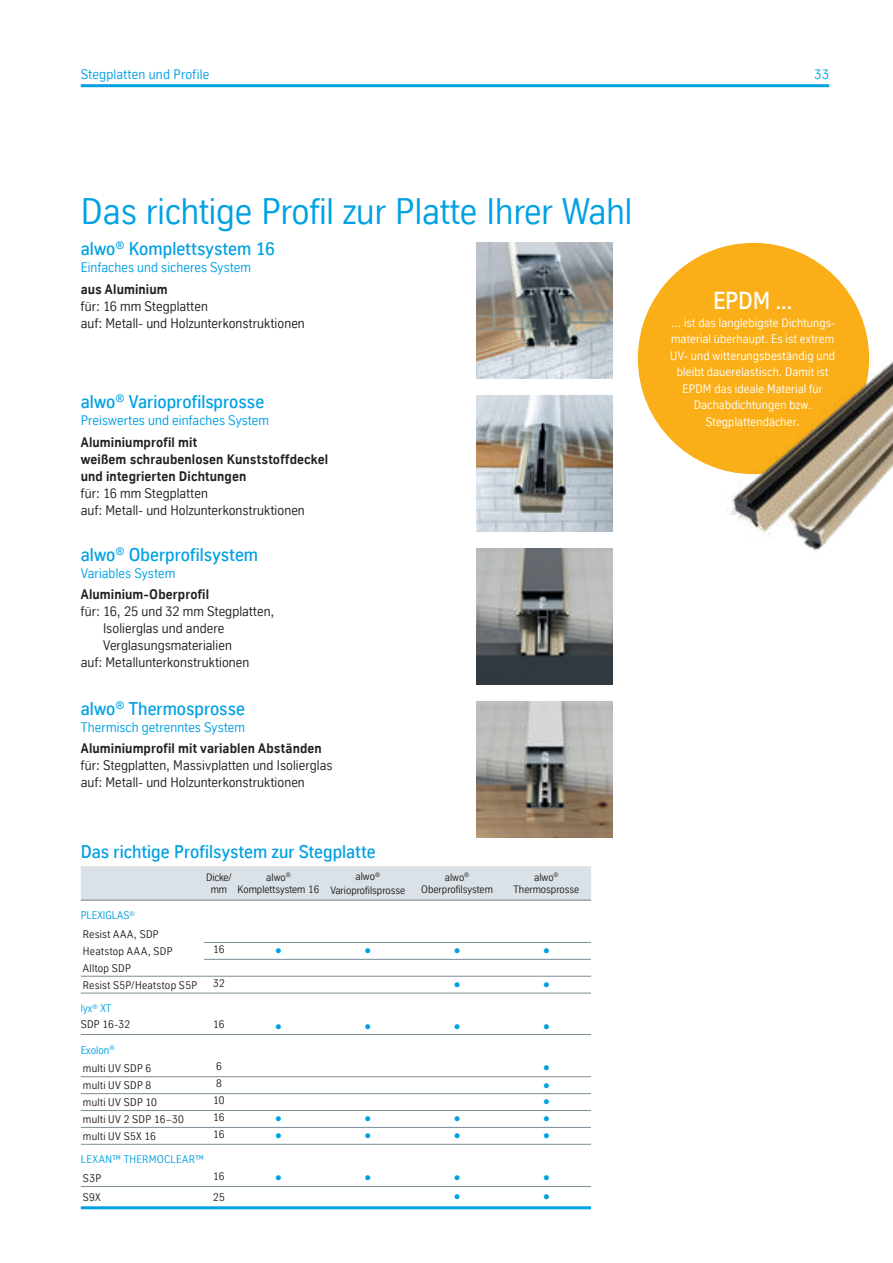
<style>
.page{position:relative;width:893px;height:1263px;background:#fff}
.page>*{position:absolute;margin:0;border:0;box-sizing:border-box;transform-origin:0 0}
.t1{font:36px "TK Type";color:#00a1e3}
.t2{font:500 24px "TK Type";color:#fff}
.t3{font:20.25px "TK Type";color:#00a1e3}
.t4{font:500 18px "TK Type";letter-spacing:.005em;color:#00a1e3}
.t5{font:13.5px/17px "TK Type";letter-spacing:.005em;color:#231f20}
.t6{font:700 13.5px/17px "TK Type";letter-spacing:.01em;color:#231f20}
.t7{font:13.5px "TK Type";letter-spacing:.01em;color:#00a1e3}
.t8{font:12px/16.5px "TK Type";letter-spacing:.01em;color:#fff;text-align:center}
.t9{font:10.8px/18.8px "TK Type";letter-spacing:.025em;color:#231f20}
.t10{font:10.8px "TK Type";letter-spacing:.035em;color:#00a1e3}
.t11{font:10.8px/16px "TK Type";color:#231f20}
.t12{font:10.5px/12px "TK Type";color:#231f20;text-align:center}
.s1{color:#00a1e3}
</style>
<div class="page">
<hr style="left:81px;top:84px;width:748px;height:3px;background:#00a1e3">
<div style="left:638px;top:243px;width:231px;height:231px;background:#faaf18;border-radius:50%"></div>
<img style="left:476px;top:242px;width:136px;height:136px">
<img style="left:476px;top:396px;width:136px;height:135px">
<img style="left:476px;top:549px;width:136px;height:136px">
<img style="left:476px;top:702px;width:136px;height:136px">
<div style="left:81px;top:866px;width:510px;height:33px;background:#dae2e7"></div>
<hr style="left:81px;top:993px;width:123px;height:1px;background:#7b8c95">
<hr style="left:204px;top:976px;width:387px;height:1px;background:#7b8c95">
<hr style="left:204px;top:959px;width:387px;height:1px;background:#7b8c95">
<hr style="left:204px;top:942px;width:387px;height:1px;background:#7b8c95">
<hr style="left:81px;top:1034px;width:510px;height:1px;background:#7b8c95">
<hr style="left:204px;top:1076px;width:387px;height:1px;background:#7b8c95">
<hr style="left:81px;top:1076px;width:123px;height:1px;background:#7b8c95">
<hr style="left:81px;top:1093px;width:510px;height:1px;background:#7b8c95">
<hr style="left:81px;top:1110px;width:510px;height:1px;background:#7b8c95">
<hr style="left:204px;top:993px;width:387px;height:1px;background:#7b8c95">
<hr style="left:81px;top:1127px;width:510px;height:1px;background:#7b8c95">
<hr style="left:81px;top:1144px;width:510px;height:1px;background:#7b8c95">
<hr style="left:81px;top:1186px;width:510px;height:1px;background:#7b8c95">
<hr style="left:81px;top:976px;width:123px;height:1px;background:#7b8c95">
<hr style="left:81px;top:899px;width:510px;height:2px;background:#7b8c95">
<hr style="left:81px;top:1206px;width:510px;height:3px;background:#00a1e3">
<img style="left:712px;top:341px;width:181px;height:210px">
<p class="t7" style="left:81px;top:68px;width:130px">Stegplatten und Profile</p>
<p class="t7" style="left:814px;top:68px;width:16px">33</p>
<h1 class="t1" style="left:81px;top:191px;width:553px">Das richtige Profil zur Platte Ihrer Wahl</h1>
<h3 class="t4" style="left:81px;top:242px;width:196px">alwo<sup>®</sup> Komplettsystem 16</h3>
<p class="t7" style="left:81px;top:262px;width:172px">Einfaches und sicheres System</p>
<p class="t6" style="left:81px;top:282px;width:88px">aus Aluminium</p>
<p class="t5" style="left:81px;top:298px;width:226px">für: 16 mm Stegplatten<br>auf: Metall- und Holzunterkonstruktionen</p>
<h3 class="t4" style="left:81px;top:395px;width:185px">alwo<sup>®</sup> Varioprofilsprosse</h3>
<p class="t7" style="left:81px;top:415px;width:190px">Preiswertes und einfaches System</p>
<p class="t6" style="left:81px;top:435px;width:249px">Aluminiumprofil mit<br>weißem schraubenlosen Kunststoffdeckel und integrierten Dichtungen</p>
<p class="t5" style="left:81px;top:485px;width:226px">für: 16 mm Stegplatten<br>auf: Metall- und Holzunterkonstruktionen</p>
<h3 class="t4" style="left:81px;top:547px;width:179px">alwo<sup>®</sup> Oberprofilsystem</h3>
<p class="t7" style="left:81px;top:568px;width:96px">Variables System</p>
<p class="t6" style="left:81px;top:587px;width:130px">Aluminium-Oberprofil</p>
<p class="t5" style="left:81px;top:604px;width:195px">für: 16, 25 und 32 mm Stegplatten,</p>
<p class="t5" style="left:103px;top:621px;width:123px">Isolierglas und andere</p>
<p class="t5" style="left:103px;top:638px;width:130px">Verglasungsmaterialien</p>
<p class="t5" style="left:81px;top:655px;width:170px">auf: Metallunterkonstruktionen</p>
<h3 class="t4" style="left:81px;top:701px;width:166px">alwo<sup>®</sup> Thermosprosse</h3>
<p class="t7" style="left:81px;top:721px;width:166px">Thermisch getrenntes System</p>
<p class="t6" style="left:81px;top:741px;width:243px">Aluminiumprofil mit variablen Abständen</p>
<p class="t5" style="left:81px;top:758px;width:253px">für: Stegplatten, Massivplatten und Isolierglas auf: Metall- und Holzunterkonstruktionen</p>
<h3 class="t4" style="left:81px;top:844px;width:296px">Das richtige Profilsystem zur Stegplatte</h3>
<p class="t12" style="left:206px;top:872px;width:27px">Dicke/ mm</p>
<p class="t12" style="left:238px;top:872px;width:83px">alwo<sup>®<br></sup>Komplettsystem 16</p>
<p class="t12" style="left:330px;top:871px;width:76px;line-height:13.4px">alwo<sup>®<br></sup>Varioprofilsprosse</p>
<p class="t12" style="left:421px;top:872px;width:73px">alwo<sup>®<br></sup>Oberprofilsystem</p>
<p class="t12" style="left:514px;top:872px;width:67px">alwo<sup>®<br></sup>Thermosprosse</p>
<p class="t9" style="left:81px;top:907px;width:80px"><span class="s1">PLEXIGLAS</span><sup>®<br></sup>Resist AAA, SDP</p>
<p class="t9" style="left:83px;top:942px;width:91px">Heatstop AAA, SDP</p>
<p class="t9" style="left:213px;top:940px;width:13px">16</p>
<h3 class="t3" style="left:274px;top:943px;width:10px">•</h3>
<h3 class="t3" style="left:363px;top:943px;width:10px">•</h3>
<h3 class="t3" style="left:453px;top:943px;width:10px">•</h3>
<h3 class="t3" style="left:542px;top:943px;width:10px">•</h3>
<p class="t9" style="left:83px;top:960px;width:116px;line-height:17px">Alltop SDP<br>Resist S5P/Heatstop S5P</p>
<p class="t9" style="left:213px;top:974px;width:13px">32</p>
<h3 class="t3" style="left:453px;top:976px;width:10px">•</h3>
<h3 class="t3" style="left:542px;top:976px;width:10px">•</h3>
<p class="t11" style="left:81px;top:1001px;width:51px"><span class="s1">lyx</span><sup>®</sup> <span class="s1">XT<br></span>SDP 16-32</p>
<p class="t9" style="left:81px;top:1041px;width:72px"><span class="s1">Exolon</span><sup>®<br></sup>multi UV SDP 6</p>
<p class="t9" style="left:213px;top:1016px;width:13px">16</p>
<h3 class="t3" style="left:274px;top:1018px;width:10px">•</h3>
<h3 class="t3" style="left:363px;top:1018px;width:10px">•</h3>
<h3 class="t3" style="left:453px;top:1018px;width:10px">•</h3>
<h3 class="t3" style="left:542px;top:1018px;width:10px">•</h3>
<p class="t9" style="left:216px;top:1058px;width:7px">6</p>
<h3 class="t3" style="left:542px;top:1060px;width:10px">•</h3>
<p class="t9" style="left:83px;top:1077px;width:70px">multi UV SDP 8</p>
<p class="t9" style="left:216px;top:1075px;width:7px">8</p>
<h3 class="t3" style="left:542px;top:1077px;width:10px">•</h3>
<p class="t9" style="left:83px;top:1093px;width:76px">multi UV SDP 10</p>
<p class="t9" style="left:213px;top:1092px;width:13px">10</p>
<h3 class="t3" style="left:542px;top:1094px;width:10px">•</h3>
<p class="t9" style="left:83px;top:1110px;width:103px">multi UV 2 SDP 16–30</p>
<p class="t9" style="left:213px;top:1109px;width:13px">16</p>
<h3 class="t3" style="left:274px;top:1111px;width:10px">•</h3>
<h3 class="t3" style="left:363px;top:1111px;width:10px">•</h3>
<h3 class="t3" style="left:453px;top:1111px;width:10px">•</h3>
<h3 class="t3" style="left:542px;top:1111px;width:10px">•</h3>
<p class="t9" style="left:83px;top:1127px;width:74px">multi UV S5X 16</p>
<p class="t9" style="left:213px;top:1125px;width:13px">16</p>
<h3 class="t3" style="left:274px;top:1128px;width:10px">•</h3>
<h3 class="t3" style="left:363px;top:1128px;width:10px">•</h3>
<h3 class="t3" style="left:453px;top:1128px;width:10px">•</h3>
<h3 class="t3" style="left:542px;top:1128px;width:10px">•</h3>
<p class="t10" style="left:81px;top:1155px;width:125px">LEXAN™ THERMOCLEAR™</p>
<p class="t9" style="left:83px;top:1170px;width:20px">S3P</p>
<p class="t9" style="left:213px;top:1168px;width:13px">16</p>
<h3 class="t3" style="left:274px;top:1170px;width:10px">•</h3>
<h3 class="t3" style="left:363px;top:1170px;width:10px">•</h3>
<h3 class="t3" style="left:453px;top:1170px;width:10px">•</h3>
<h3 class="t3" style="left:542px;top:1170px;width:10px">•</h3>
<p class="t9" style="left:83px;top:1189px;width:19px">S9X</p>
<p class="t9" style="left:213px;top:1189px;width:13px">25</p>
<h3 class="t3" style="left:453px;top:1188px;width:10px">•</h3>
<h3 class="t3" style="left:542px;top:1188px;width:10px">•</h3>
<h2 class="t2" style="left:713px;top:290px;width:80px">EPDM ...</h2>
<p class="t8" style="left:670px;top:315px;width:167px">... ist das langlebigste Dichtungs&shy;material überhaupt. Es ist extrem<br>UV- und witterungsbeständig und bleibt dauerelastisch. Damit ist<br>EPDM das ideale Material für<br>Dachabdichtungen bzw.<br>Stegplattendächer.</p>
</div>
